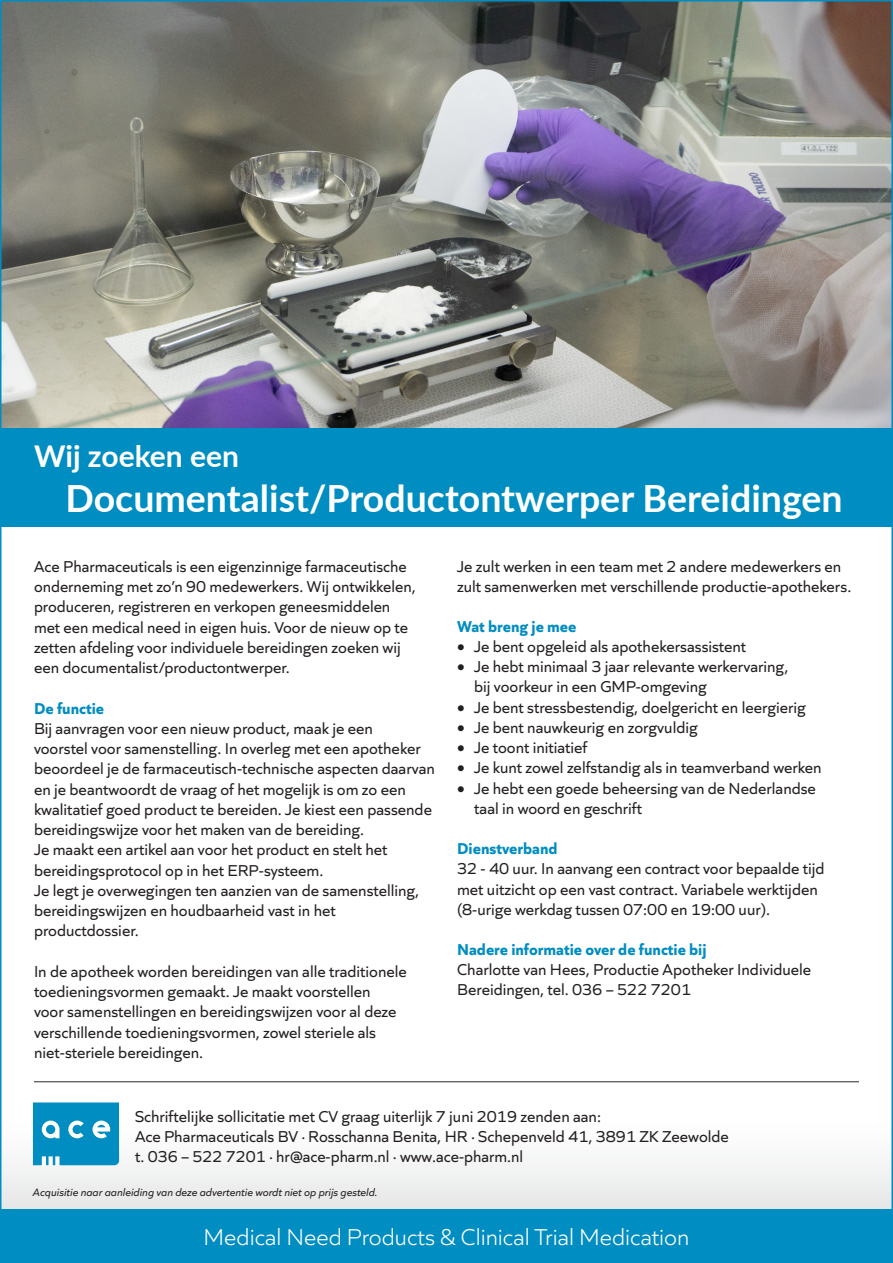
<style>
.page{position:relative;width:893px;height:1263px;background:#fff}
.page>*{position:absolute;margin:0;border:0;box-sizing:border-box;transform-origin:0 0}
.Kop{font:700 37.5px "Lato";color:#fff}
.Kop-2{font:700 30px "Lato";color:#fff}
.t1{font:300 24px "Quiet Sans";color:#fff}
.Broodtekst{font:16.5px/20.2px "Quiet Sans";color:#231f20}
.Kop-3{font:700 16.5px "Quiet Sans";color:#008dc1}
.Broodtekst-2{font:italic 11.25px "Quiet Sans";color:#231f20}
</style>
<div class="page">
<img style="left:3px;top:3px;width:887px;height:425px">
<div style="left:0;top:1116px;width:893px;height:93px;background:linear-gradient(to right,#f2f2f2,#f5f5f5)"></div>
<hr style="left:34px;top:1081px;width:825px;height:1px;background:#3e3e3f">
<div style="left:0;top:1209px;width:893px;height:54px;background:#008dc1"></div>
<div style="left:0;top:428px;width:893px;height:99px;background:#008dc1"></div>
<svg style="left:33px;top:1102px;width:86px;height:63px;background:#1f9bc8"></svg>
<p class="Kop-2" style="left:34px;top:434px;width:207px">Wij zoeken een</p>
<p class="Kop" style="left:66px;top:471px;width:779px">Documentalist/Productontwerper Bereidingen</p>
<p class="Broodtekst" style="left:34px;top:555px;width:383px">Ace Pharmaceuticals is een eigenzinnige farmaceutische onderneming met zo’n 90 medewerkers. Wij ontwikkelen, produceren, registreren en verkopen geneesmiddelen met een medical need in eigen huis. Voor de nieuw op te zetten afdeling voor individuele bereidingen zoeken wij een documentalist/productontwerper.</p>
<p class="Kop-3" style="left:34px;top:695px;width:72px">De functie</p>
<p class="Broodtekst" style="left:34px;top:717px;width:402px">Bij aanvragen voor een nieuw product, maak je een<br>voorstel voor samenstelling. In overleg met een apotheker beoordeel je de farmaceutisch-technische aspecten daarvan en je beantwoordt de vraag of het mogelijk is om zo een kwalitatief goed product te bereiden. Je kiest een passende bereidingswijze voor het maken van de bereiding.</p>
<p class="Broodtekst" style="left:34px;top:838px;width:355px">Je maakt een artikel aan voor het product en stelt het bereidingsprotocol op in het ERP-systeem.</p>
<p class="Broodtekst" style="left:34px;top:879px;width:387px">Je legt je overwegingen ten aanzien van de samenstelling, bereidingswijzen en houdbaarheid vast in het productdossier.</p>
<p class="Broodtekst" style="left:34px;top:960px;width:374px">In de apotheek worden bereidingen van alle traditionele toedieningsvormen gemaakt. Je maakt voorstellen<br>voor samenstellingen en bereidingswijzen voor al deze verschillende toedieningsvormen, zowel steriele als niet-steriele bereidingen.</p>
<p class="Broodtekst" style="left:457px;top:555px;width:396px">Je zult werken in een team met 2 andere medewerkers en zult samenwerken met verschillende productie-apothekers.</p>
<p class="Kop-3" style="left:457px;top:613px;width:121px">Wat breng je mee</p>
<p class="Broodtekst" style="left:457px;top:635px;width:290px">• Je bent opgeleid als apothekersassistent</p>
<p class="Broodtekst" style="left:474px;top:655px;width:316px;text-indent:-17px">• Je hebt minimaal 3 jaar relevante werkervaring, bij voorkeur in een GMP-omgeving</p>
<p class="Broodtekst" style="left:457px;top:696px;width:350px">• Je bent stressbestendig, doelgericht en leergierig</p>
<p class="Broodtekst" style="left:457px;top:716px;width:242px">• Je bent nauwkeurig en zorgvuldig</p>
<p class="Broodtekst" style="left:457px;top:736px;width:132px">• Je toont initiatief</p>
<p class="Broodtekst" style="left:457px;top:757px;width:366px">• Je kunt zowel zelfstandig als in teamverband werken</p>
<p class="Broodtekst" style="left:474px;top:777px;width:343px;text-indent:-17px">• Je hebt een goede beheersing van de Nederlandse taal in woord en geschrift</p>
<p class="Kop-3" style="left:457px;top:835px;width:102px">Dienstverband</p>
<p class="Broodtekst" style="left:457px;top:857px;width:369px">32 - 40 uur. In aanvang een contract voor bepaalde tijd met uitzicht op een vast contract. Variabele werktijden (8-urige werkdag tussen 07:00 en 19:00 uur).</p>
<p class="Kop-3" style="left:457px;top:936px;width:251px">Nadere informatie over de functie bij</p>
<p class="Broodtekst" style="left:457px;top:958px;width:356px">Charlotte van Hees, Productie Apotheker Individuele<br>Bereidingen, tel. 036 – 522 7201</p>
<p class="Broodtekst" style="left:135px;top:1105px;width:595px">Schriftelijke sollicitatie met CV graag uiterlijk 7 juni 2019 zenden aan:<br>Ace Pharmaceuticals BV . Rosschanna Benita, HR . Schepenveld 41, 3891 ZK Zeewolde</p>
<p class="Broodtekst" style="left:135px;top:1145px;width:390px">t. 036 – 522 7201 . hr@ace-pharm.nl . www.ace-pharm.nl</p>
<p class="Broodtekst-2" style="left:33px;top:1184px;width:346px">Acquisitie naar aanleiding van deze advertentie wordt niet op prijs gesteld.</p>
<p class="t1" style="left:204px;top:1219px;width:487px">Medical Need Products &amp; Clinical Trial Medication</p>
</div>
